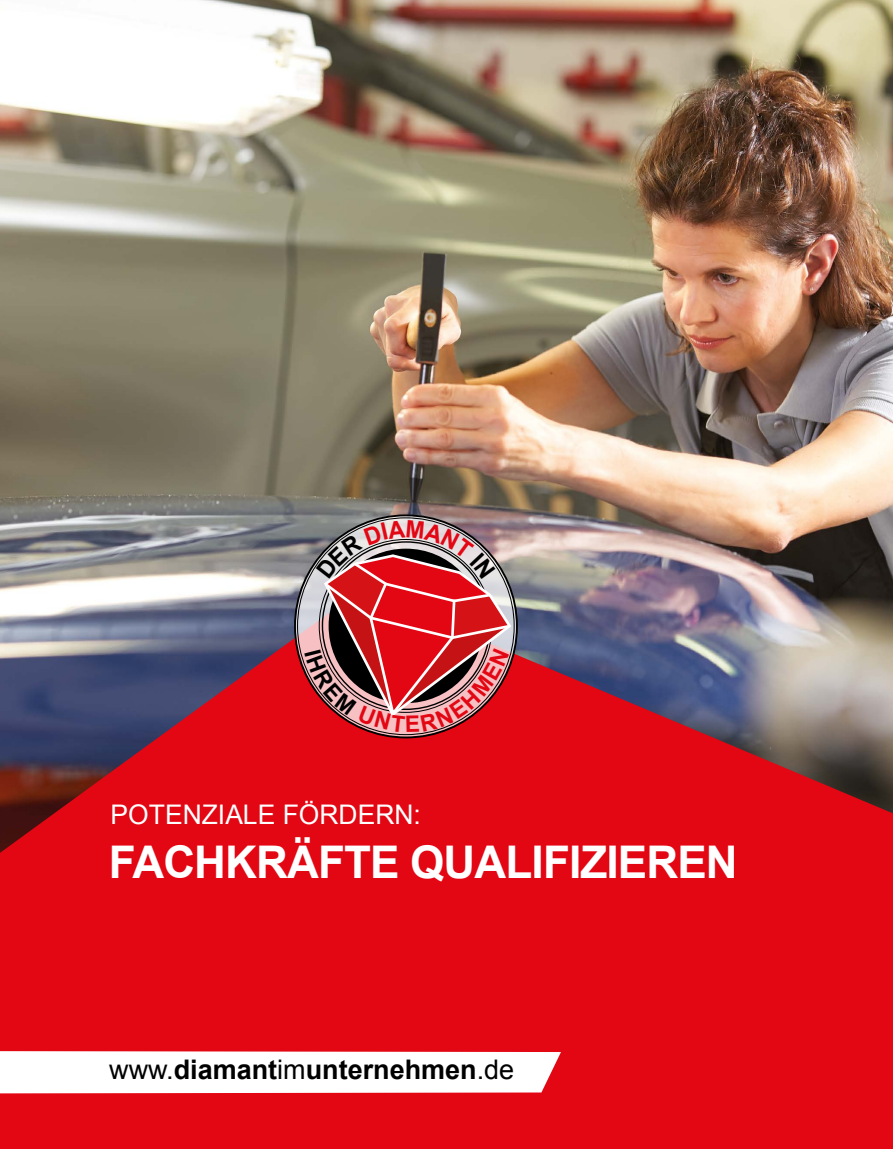
<style>
.page{position:relative;width:893px;height:1149px;background:#fff}
.page>*{position:absolute;margin:0;border:0;box-sizing:border-box;transform-origin:0 0}
.t1{font:700 45px "Arial";letter-spacing:-.02em;color:#fff}
.t2{font:700 27px "Arial";color:#000}
.t3{font:27px "Arial";color:#fff}
.s1{font-weight:400}
</style>
<div class="page">
<img style="left:0;top:0;width:893px;height:589px">
<svg style="left:0;top:589px;width:893px;height:559px;background:#c81e2c"></svg>
<svg style="left:0;top:1050px;width:561px;height:42px"></svg>
<svg style="left:305px;top:520px;width:206px;height:212px;background:#c2656a"></svg>
<p class="t3" style="left:111px;top:796px;width:312px">POTENZIALE FÖRDERN:</p>
<h1 class="t1" style="left:109px;top:831px;width:630px">FACHKRÄFTE QUALIFIZIEREN</h1>
<p class="t2" style="left:109px;top:1051px;width:407px"><span class="s1">www.</span>diamant<span class="s1">im</span>unternehmen<span class="s1">.de</span></p>
</div>
